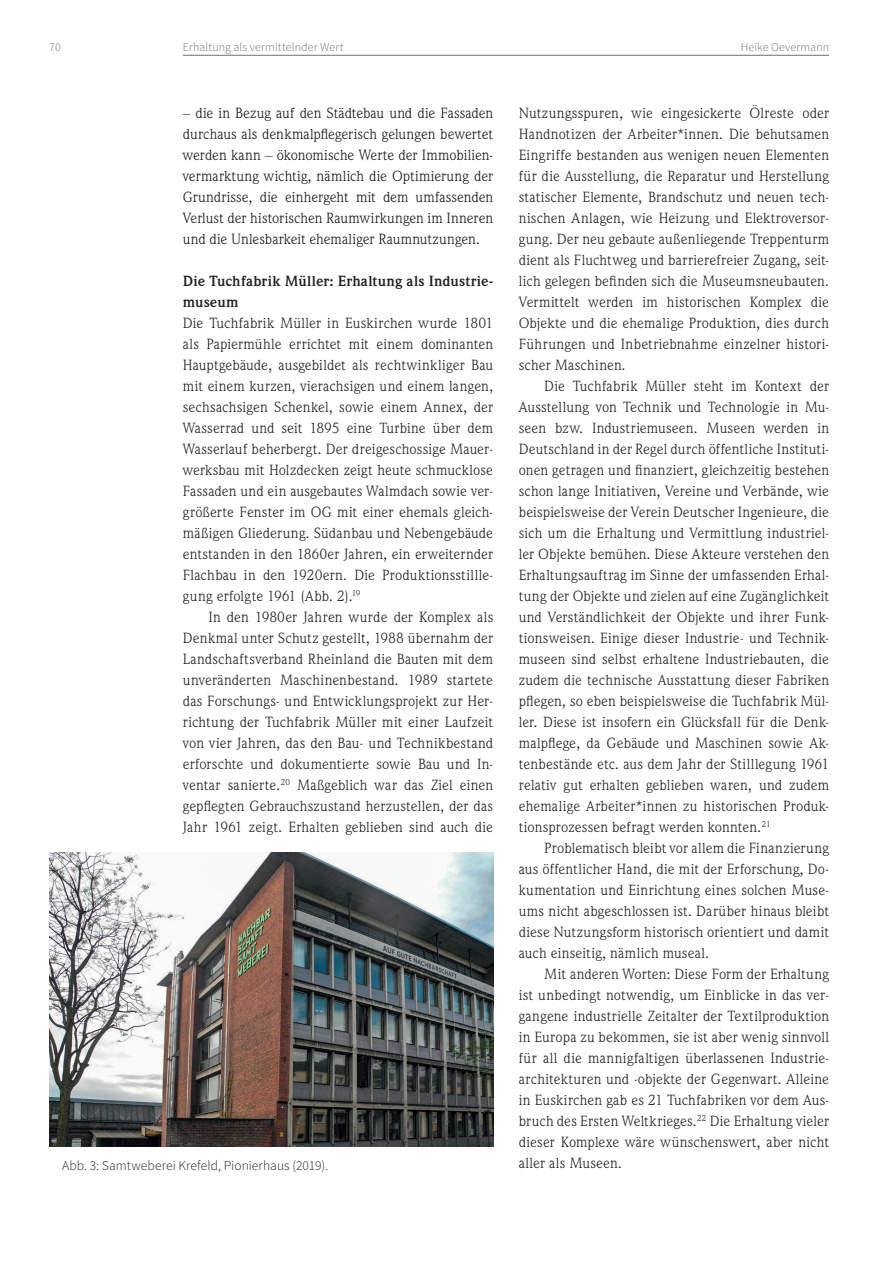
<style>
.page{position:relative;width:893px;height:1263px;background:#fff}
.page>*{position:absolute;margin:0;border:0;box-sizing:border-box;transform-origin:0 0}
.t1{font:15px/21px "Weidemann IT Cby BT";letter-spacing:.005em;color:#231f20;text-align:justify}
.t2{font:15px/21px "Weidemann IT Cby BT";letter-spacing:-.01em;color:#19181c;text-align:justify}
.t3{font:700 15px/21px "Weidemann IT Cby BT";letter-spacing:.01em;color:#231f20}
.t4{font:300 13.5px "Source Sans Pro";letter-spacing:.005em;color:#231f20}
.t5{font:300 12px "Source Sans Pro";letter-spacing:.01em;color:#6e7172}
</style>
<div class="page">
<hr style="left:183px;top:55px;width:646px;height:1px;background:#6e7172">
<img style="left:49px;top:852px;width:444px;height:295px">
<p class="t5" style="left:49px;top:39px;width:13px">70</p>
<p class="t5" style="left:183px;top:39px;width:162px">Erhaltung als vermittelnder Wert</p>
<p class="t5" style="left:741px;top:39px;width:90px">Heike Oevermann</p>
<p class="t2" style="left:183px;top:102px;width:312px">– die in Bezug auf den Städtebau und die Fassaden durchaus als denkmalpflegerisch gelungen bewertet werden kann – ökonomische Werte der Immobilien&shy;vermarktung wichtig, nämlich die Optimierung der Grundrisse, die einhergeht mit dem umfassenden Verlust der historischen Raumwirkungen im Inneren und die Unlesbarkeit ehemaliger Raumnutzungen.</p>
<p class="t3" style="left:183px;top:270px;width:312px">Die Tuchfabrik Müller: Erhaltung als Industrie&shy;museum</p>
<p class="t1" style="left:183px;top:312px;width:312px">Die Tuchfabrik Müller in Euskirchen wurde 1801 als Papiermühle errichtet mit einem dominanten Hauptgebäude, ausgebildet als rechtwinkliger Bau mit einem kurzen, vierachsigen und einem langen, sechsachsigen Schenkel, sowie einem Annex, der Wasserrad und seit 1895 eine Turbine über dem Wasserlauf beherbergt. Der dreigeschossige Mauer&shy;werksbau mit Holzdecken zeigt heute schmucklose Fassaden und ein ausgebautes Walmdach sowie ver&shy;größerte Fenster im OG mit einer ehemals gleich&shy;mäßigen Gliederung. Südanbau und Nebengebäude entstanden in den 1860er Jahren, ein erweiternder Flachbau in den 1920ern. Die Produktionsstillle&shy;gung erfolgte 1961 (Abb. 2).<sup>19</sup></p>
<p class="t1" style="left:183px;top:606px;width:312px;text-indent:26px">In den 1980er Jahren wurde der Komplex als Denkmal unter Schutz gestellt, 1988 übernahm der Landschaftsverband Rheinland die Bauten mit dem unveränderten Maschinenbestand. 1989 startete das Forschungs- und Entwicklungsprojekt zur Her&shy;richtung der Tuchfabrik Müller mit einer Laufzeit von vier Jahren, das den Bau- und Technikbestand erforschte und dokumentierte sowie Bau und In&shy;ventar sanierte.<sup>20</sup> Maßgeblich war das Ziel einen gepflegten Gebrauchszustand herzustellen, der das Jahr 1961 zeigt. Erhalten geblieben sind auch die</p>
<p class="t4" style="left:62px;top:1157px;width:267px">Abb. 3: Samtweberei Krefeld, Pionierhaus (2019).</p>
<p class="t1" style="left:519px;top:102px;width:312px">Nutzungsspuren, wie eingesickerte Ölreste oder Handnotizen der Arbeiter*innen. Die behutsamen Eingriffe bestanden aus wenigen neuen Elementen für die Ausstellung, die Reparatur und Herstellung statischer Elemente, Brandschutz und neuen tech&shy;nischen Anlagen, wie Heizung und Elektroversor&shy;gung. Der neu gebaute außenliegende Treppenturm dient als Fluchtweg und barrierefreier Zugang, seit&shy;lich gelegen befinden sich die Museumsneubauten.<br>Vermittelt werden im historischen Komplex die Objekte und die ehemalige Produktion, dies durch Führungen und Inbetriebnahme einzelner histori&shy;scher Maschinen.</p>
<p class="t1" style="left:519px;top:375px;width:312px;text-indent:26px">Die Tuchfabrik Müller steht im Kontext der Ausstellung von Technik und Technologie in Mu&shy;seen bzw. Industriemuseen. Museen werden in Deutschland in der Regel durch öffentliche Instituti&shy;onen getragen und finanziert, gleichzeitig bestehen schon lange Initiativen, Vereine und Verbände, wie beispielsweise der Verein Deutscher Ingenieure, die sich um die Erhaltung und Vermittlung industriel&shy;ler Objekte bemühen. Diese Akteure verstehen den Erhaltungsauftrag im Sinne der umfassenden Erhal&shy;tung der Objekte und zielen auf eine Zugänglichkeit und Verständlichkeit der Objekte und ihrer Funk&shy;tionsweisen. Einige dieser Industrie- und Technik&shy;museen sind selbst erhaltene Industriebauten, die zudem die technische Ausstattung dieser Fabriken pflegen, so eben beispielsweise die Tuchfabrik Mül&shy;ler. Diese ist insofern ein Glücksfall für die Denk&shy;malpflege, da Gebäude und Maschinen sowie Ak&shy;tenbestände etc. aus dem Jahr der Stilllegung 1961 relativ gut erhalten geblieben waren, und zudem ehemalige Arbeiter*innen zu historischen Produk&shy;tionsprozessen befragt werden konnten.<sup>21</sup></p>
<p class="t1" style="left:519px;top:837px;width:312px;text-indent:26px">Problematisch bleibt vor allem die Finanzierung aus öffentlicher Hand, die mit der Erforschung, Do&shy;kumentation und Einrichtung eines solchen Muse&shy;ums nicht abgeschlossen ist. Darüber hinaus bleibt diese Nutzungsform historisch orientiert und damit auch einseitig, nämlich museal.</p>
<p class="t1" style="left:519px;top:963px;width:312px;text-indent:26px">Mit anderen Worten: Diese Form der Erhaltung ist unbedingt notwendig, um Einblicke in das ver&shy;gangene industrielle Zeitalter der Textilproduktion in Europa zu bekommen, sie ist aber wenig sinnvoll für all die mannigfaltigen überlassenen Industrie&shy;architekturen und -objekte der Gegenwart. Alleine in Euskirchen gab es 21 Tuchfabriken vor dem Aus&shy;bruch des Ersten Weltkrieges.<sup>22</sup> Die Erhaltung vieler dieser Komplexe wäre wünschenswert, aber nicht aller als Museen.</p>
</div>
